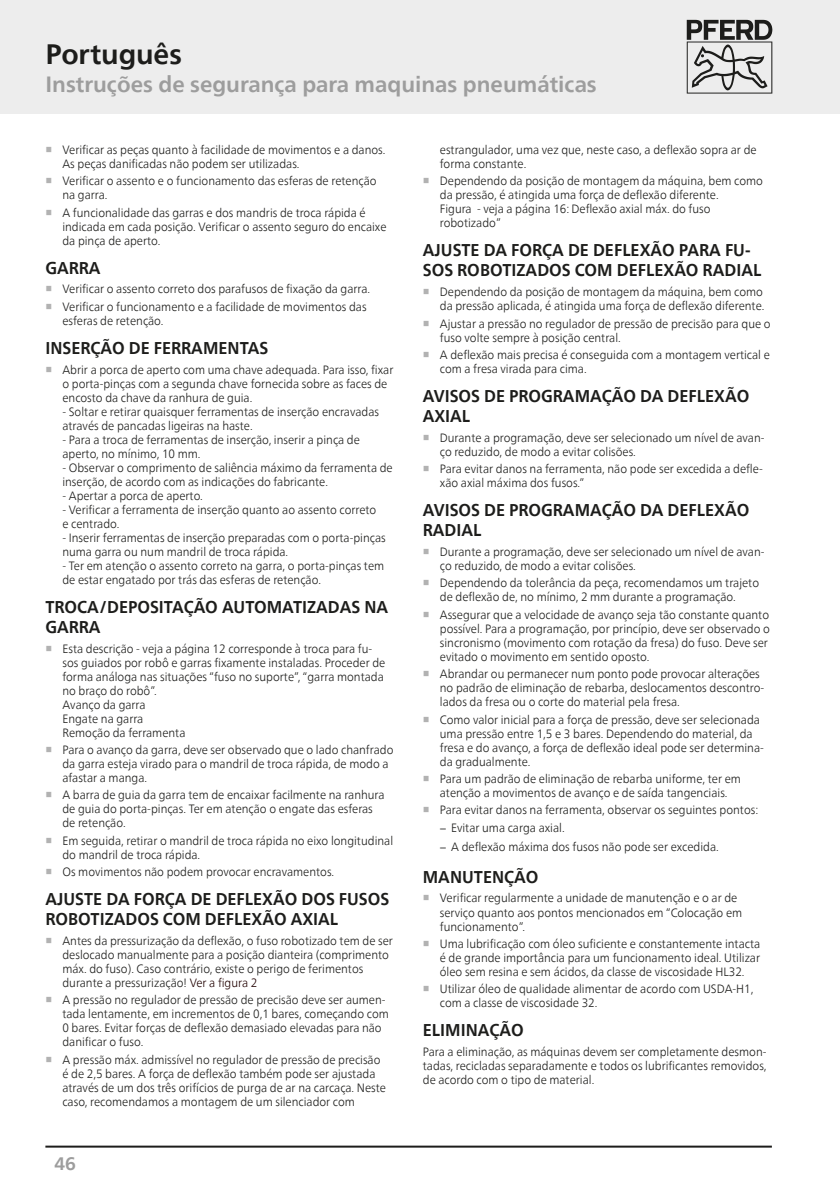
<style>
.page{position:relative;width:840px;height:1191px;background:#fff}
.page>*{position:absolute;margin:0;border:0;box-sizing:border-box;transform-origin:0 0}
.Headline{font:700 28px "Neue Frutiger World";letter-spacing:-.005em;color:#1d1d1b}
.Subhead_grau{font:700 22px "Neue Frutiger World";color:#9d9d9d}
.t1{font:700 18px "Neue Frutiger World";color:#9d9d9d}
.Copy_Head{font:700 17px/20px "Neue Frutiger World";color:#1d1d1b;scale:.95 1}
.Copy{font:300 12px/14px "Neue Frutiger World";color:#1d1d1b;scale:.95 1}
.s1{font-family:"Arial Unicode MS";font-weight:700;color:#b2b2b2}
.s2{color:#210000}
</style>
<div class="page">
<div style="left:0;top:0;width:839px;height:113px;background:#ededed"></div>
<hr style="left:839px;top:0;width:1px;height:113px;background:#ededed">
<svg style="left:686px;top:20px;width:85px;height:74px"></svg>
<hr style="left:45px;top:1145px;width:726px;height:2px;background:#1d1d1b">
<p class="Headline" style="left:45px;top:29px;width:138px">Português</p>
<p class="Subhead_grau" style="left:45px;top:65px;width:552px">Instruções de segurança para maquinas pneumáticas</p>
<p class="Copy" style="left:62px;top:143px;width:341px;text-indent:-17px"><span class="s1">■</span> Verificar as peças quanto à facilidade de movimentos e a danos.<br>As peças danificadas não podem ser utilizadas.</p>
<p class="Copy" style="left:62px;top:174px;width:332px;text-indent:-17px"><span class="s1">■</span> Verificar o assento e o funcionamento das esferas de retenção na garra.</p>
<p class="Copy" style="left:62px;top:206px;width:342px;text-indent:-17px"><span class="s1">■</span> A funcionalidade das garras e dos mandris de troca rápida é indicada em cada posição. Verificar o assento seguro do encaixe da pinça de aperto.</p>
<p class="Copy_Head" style="left:45px;top:258px;width:60px">GARRA</p>
<p class="Copy" style="left:45px;top:282px;width:343px"><span class="s1">■</span> Verificar o assento correto dos parafusos de fixação da garra.</p>
<p class="Copy" style="left:62px;top:300px;width:321px;text-indent:-17px"><span class="s1">■</span> Verificar o funcionamento e a facilidade de movimentos das esferas de retenção.</p>
<p class="Copy_Head" style="left:45px;top:338px;width:236px">INSERÇÃO DE FERRAMENTAS</p>
<p class="Copy" style="left:62px;top:362px;width:350px;text-indent:-17px"><span class="s1">■</span> Abrir a porca de aperto com uma chave adequada. Para isso, fixar o porta-pinças com a segunda chave fornecida sobre as faces de encosto da chave da ranhura de guia.</p>
<p class="Copy" style="left:62px;top:404px;width:334px">- Soltar e retirar quaisquer ferramentas de inserção encravadas através de pancadas ligeiras na haste.</p>
<p class="Copy" style="left:62px;top:432px;width:314px">- Para a troca de ferramentas de inserção, inserir a pinça de aperto, no mínimo, 10 mm.</p>
<p class="Copy" style="left:62px;top:460px;width:349px">- Observar o comprimento de saliência máximo da ferramenta de inserção, de acordo com as indicações do fabricante.</p>
<p class="Copy" style="left:62px;top:488px;width:149px">- Apertar a porca de aperto.</p>
<p class="Copy" style="left:62px;top:502px;width:332px">- Verificar a ferramenta de inserção quanto ao assento correto e centrado.</p>
<p class="Copy" style="left:62px;top:530px;width:341px">- Inserir ferramentas de inserção preparadas com o porta-pinças numa garra ou num mandril de troca rápida.</p>
<p class="Copy" style="left:62px;top:558px;width:340px">- Ter em atenção o assento correto na garra, o porta-pinças tem de estar engatado por trás das esferas de retenção.</p>
<p class="Copy_Head" style="left:45px;top:596px;width:362px">TROCA/DEPOSITAÇÃO AUTOMATIZADAS NA<br>GARRA</p>
<p class="Copy" style="left:62px;top:641px;width:341px;text-indent:-17px"><span class="s1">■</span> Esta descrição - veja a página 12 corresponde à troca para fu&shy;sos guiados por robô e garras fixamente instaladas. Proceder de forma análoga nas situações “fuso no suporte”, “garra montada no braço do robô”.<br>Avanço da garra<br>Engate na garra<br>Remoção da ferramenta</p>
<p class="Copy" style="left:62px;top:743px;width:350px;text-indent:-17px"><span class="s1">■</span> Para o avanço da garra, deve ser observado que o lado chanfrado da garra esteja virado para o mandril de troca rápida, de modo a afastar a manga.</p>
<p class="Copy" style="left:62px;top:788px;width:340px;text-indent:-17px"><span class="s1">■</span> A barra de guia da garra tem de encaixar facilmente na ranhura de guia do porta-pinças. Ter em atenção o engate das esferas de retenção.</p>
<p class="Copy" style="left:62px;top:833px;width:349px;text-indent:-17px"><span class="s1">■</span> Em seguida, retirar o mandril de troca rápida no eixo longitudinal do mandril de troca rápida.</p>
<p class="Copy" style="left:45px;top:865px;width:305px"><span class="s1">■</span> Os movimentos não podem provocar encravamentos.</p>
<p class="Copy_Head" style="left:45px;top:889px;width:363px">AJUSTE DA FORÇA DE DEFLEXÃO DOS FUSOS<br>ROBOTIZADOS COM DEFLEXÃO AXIAL</p>
<p class="Copy" style="left:62px;top:933px;width:349px;text-indent:-17px"><span class="s1">■</span> Antes da pressurização da deflexão, o fuso robotizado tem de ser deslocado manualmente para a posição dianteira (comprimento máx. do fuso). Caso contrário, existe o perigo de ferimentos durante a pressurização! <span class="s2">Ver a figura 2</span></p>
<p class="Copy" style="left:62px;top:993px;width:345px;text-indent:-17px"><span class="s1">■</span> A pressão no regulador de pressão de precisão deve ser aumen&shy;tada lentamente, em incrementos de 0,1 bares, começando com 0 bares. Evitar forças de deflexão demasiado elevadas para não danificar o fuso.</p>
<p class="Copy" style="left:62px;top:1052px;width:342px;text-indent:-17px"><span class="s1">■</span> A pressão máx. admissível no regulador de pressão de precisão é de 2,5 bares. A força de deflexão também pode ser ajustada através de um dos três orifícios de purga de ar na carcaça. Neste caso, recomendamos a montagem de um silenciador com</p>
<h3 class="t1" style="left:54px;top:1147px;width:23px">46</h3>
<p class="Copy" style="left:439px;top:143px;width:335px">estrangulador, uma vez que, neste caso, a deflexão sopra ar de forma constante.</p>
<p class="Copy" style="left:439px;top:174px;width:341px;text-indent:-17px"><span class="s1">■</span> Dependendo da posição de montagem da máquina, bem como da pressão, é atingida uma força de deflexão diferente.<br>Figura - veja a página 16: Deflexão axial máx. do fuso robotizado”</p>
<p class="Copy_Head" style="left:422px;top:240px;width:357px">AJUSTE DA FORÇA DE DEFLEXÃO PARA FU-<br>SOS ROBOTIZADOS COM DEFLEXÃO RADIAL</p>
<p class="Copy" style="left:422px;top:285px;width:361px;text-align:right"><span class="s1">■</span> Dependendo da posição de montagem da máquina, bem como da pressão aplicada, é atingida uma força de deflexão diferente.</p>
<p class="Copy" style="left:439px;top:316px;width:349px;text-indent:-17px"><span class="s1">■</span> Ajustar a pressão no regulador de pressão de precisão para que o fuso volte sempre à posição central.</p>
<p class="Copy" style="left:439px;top:348px;width:349px;text-indent:-17px"><span class="s1">■</span> A deflexão mais precisa é conseguida com a montagem vertical e com a fresa virada para cima.</p>
<p class="Copy_Head" style="left:422px;top:386px;width:345px">AVISOS DE PROGRAMAÇÃO DA DEFLEXÃO<br>AXIAL</p>
<p class="Copy" style="left:439px;top:430px;width:343px;text-indent:-17px"><span class="s1">■</span> Durante a programação, deve ser selecionado um nível de avan&shy;ço reduzido, de modo a evitar colisões.</p>
<p class="Copy" style="left:439px;top:462px;width:341px;text-indent:-17px"><span class="s1">■</span> Para evitar danos na ferramenta, não pode ser excedida a defle&shy;xão axial máxima dos fusos.”</p>
<p class="Copy_Head" style="left:422px;top:500px;width:345px">AVISOS DE PROGRAMAÇÃO DA DEFLEXÃO<br>RADIAL</p>
<p class="Copy" style="left:439px;top:545px;width:343px;text-indent:-17px"><span class="s1">■</span> Durante a programação, deve ser selecionado um nível de avan&shy;ço reduzido, de modo a evitar colisões.</p>
<p class="Copy" style="left:422px;top:576px;width:355px;text-align:center"><span class="s1">■</span> Dependendo da tolerância da peça, recomendamos um trajeto de deflexão de, no mínimo, 2 mm durante a programação.</p>
<p class="Copy" style="left:439px;top:607px;width:349px;text-indent:-17px"><span class="s1">■</span> Assegurar que a velocidade de avanço seja tão constante quanto possível. Para a programação, por princípio, deve ser observado o sincronismo (movimento com rotação da fresa) do fuso. Deve ser evitado o movimento em sentido oposto.</p>
<p class="Copy" style="left:439px;top:667px;width:343px;text-indent:-17px"><span class="s1">■</span> Abrandar ou permanecer num ponto pode provocar alterações no padrão de eliminação de rebarba, deslocamentos descontro&shy;lados da fresa ou o corte do material pela fresa.</p>
<p class="Copy" style="left:439px;top:712px;width:342px;text-indent:-17px"><span class="s1">■</span> Como valor inicial para a força de pressão, deve ser selecionada uma pressão entre 1,5 e 3 bares. Dependendo do material, da fresa e do avanço, a força de deflexão ideal pode ser determina&shy;da gradualmente.</p>
<p class="Copy" style="left:422px;top:772px;width:336px;text-align:center"><span class="s1">■</span> Para um padrão de eliminação de rebarba uniforme, ter em atenção a movimentos de avanço e de saída tangenciais.</p>
<p class="Copy" style="left:422px;top:803px;width:354px"><span class="s1">■</span> Para evitar danos na ferramenta, observar os seguintes pontos:</p>
<p class="Copy" style="left:439px;top:820px;width:133px">− Evitar uma carga axial.</p>
<p class="Copy" style="left:439px;top:840px;width:295px">− A deflexão máxima dos fusos não pode ser excedida.</p>
<p class="Copy_Head" style="left:422px;top:866px;width:123px">MANUTENÇÃO</p>
<p class="Copy" style="left:439px;top:891px;width:319px;text-indent:-17px"><span class="s1">■</span> Verificar regularmente a unidade de manutenção e o ar de serviço quanto aos pontos mencionados em “Colocação em funcionamento”.</p>
<p class="Copy" style="left:439px;top:936px;width:338px;text-align:justify;text-indent:-17px"><span class="s1">■</span> Uma lubrificação com óleo suficiente e constantemente intacta é de grande importância para um funcionamento ideal. Utilizar óleo sem resina e sem ácidos, da classe de viscosidade HL32.</p>
<p class="Copy" style="left:439px;top:982px;width:331px;text-indent:-17px"><span class="s1">■</span> Utilizar óleo de qualidade alimentar de acordo com USDA-H1, com a classe de viscosidade 32.</p>
<p class="Copy_Head" style="left:422px;top:1020px;width:108px">ELIMINAÇÃO</p>
<p class="Copy" style="left:422px;top:1045px;width:363px;text-align:justify">Para a eliminação, as máquinas devem ser completamente desmon&shy;tadas, recicladas separadamente e todos os lubrificantes removidos, de acordo com o tipo de material.</p>
</div>
